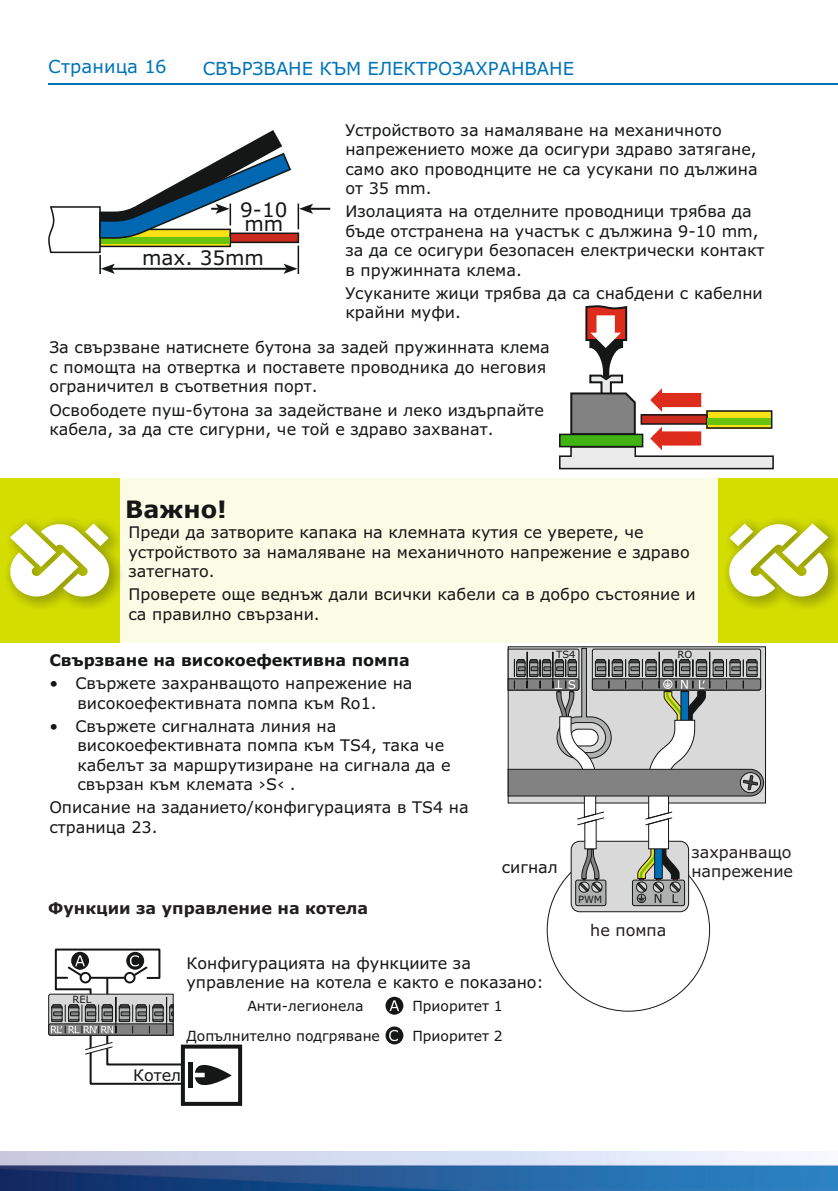
<style>
.page{position:relative;width:838px;height:1191px;background:#fff}
.page>*{position:absolute;margin:0;border:0;box-sizing:border-box;transform-origin:0 0}
.t1{font:700 24px "Verdana";color:#151616}
.t2{font:20px/14px "Verdana";color:#151616}
.t3{font:18px "Verdana";color:#0074b8}
.t4{font:16px/19.4px "Verdana";color:#151616}
.t5{font:700 16px "Verdana";color:#151616}
.t6{font:16px/19.2px "Verdana";color:#231f20}
.t7{font:700 16px "Verdana";color:#231f20}
.t8{font:14px "Verdana";color:#151616}
.t9{font:10px "Verdana";color:#151616}
</style>
<div class="page">
<hr style="left:48px;top:83px;width:790px;height:1px;background:#0074b8">
<img style="left:0;top:1151px;width:838px;height:39px">
<svg style="left:507px;top:642px;width:258px;height:294px"></svg>
<svg style="left:386px;top:996px;width:17px;height:18px"></svg>
<svg style="left:386px;top:1026px;width:17px;height:18px"></svg>
<div style="left:181px;top:1044px;width:61px;height:61px;border:4px solid #151616"></div>
<div style="left:188px;top:1061px;width:5px;height:26px;background:#151616"></div>
<svg style="left:195px;top:1064px;width:37px;height:22px"></svg>
<svg style="left:48px;top:948px;width:137px;height:137px"></svg>
<svg style="left:559px;top:305px;width:215px;height:165px"></svg>
<hr style="left:310px;top:208px;width:20px;height:2px;background:#151616">
<svg style="left:48px;top:130px;width:265px;height:144px"></svg>
<div style="left:116px;top:477px;width:606px;height:165px;background:#fbfce6"></div>
<div style="left:719px;top:477px;width:119px;height:165px;background:#d3dd00"></div>
<div style="left:0;top:477px;width:119px;height:165px;background:#d3dd00"></div>
<div style="left:723px;top:517px;width:115px;height:93px;background:#151616;opacity:.33"></div>
<svg style="left:727px;top:523px;width:104px;height:76px;background:#e3e6a4"></svg>
<div style="left:4px;top:517px;width:120px;height:93px;background:#151616;opacity:.33"></div>
<svg style="left:8px;top:523px;width:104px;height:76px;background:#e3e6a4"></svg>
<p class="t3" style="left:48px;top:59px;width:120px">Страница 16</p>
<p class="t3" style="left:203px;top:61px;width:373px">СВЪРЗВАНЕ КЪМ ЕЛЕКТРОЗАХРАНВАНЕ</p>
<p class="t4" style="left:345px;top:122px;width:414px">Устройството за намаляване на механичното напрежението може да осигури здраво затягане, само ако проводнците не са усукани по дължина от 35 mm.</p>
<p class="t4" style="left:345px;top:203px;width:421px">Изолацията на отделните проводници трябва да бъде отстранена на участък с дължина 9-10 mm, за да се осигури безопасен електрически контакт в пружинната клема.</p>
<p class="t4" style="left:345px;top:285px;width:419px">Усуканите жици трябва да са снабдени с кабелни крайни муфи.</p>
<p class="t4" style="left:49px;top:339px;width:502px">За свързване натиснете бутона за задей пружинната клема с помощта на отвертка и поставете проводника до неговия ограничител в съответния порт.</p>
<p class="t4" style="left:49px;top:401px;width:496px">Освободете пуш-бутона за задействане и леко издърпайте кабела, за да сте сигурни, че той е здраво захванат.</p>
<p class="t2" style="left:240px;top:204px;width:49px">9-10 mm</p>
<p class="t2" style="left:142px;top:252px;width:123px">max. 35mm</p>
<h1 class="t1" style="left:125px;top:499px;width:103px">Важно!</h1>
<p class="t4" style="left:128px;top:523px;width:563px">Преди да затворите капака на клемната кутия се уверете, че устройството за намаляване на механичното напрежение е здраво затегнато.</p>
<p class="t4" style="left:128px;top:586px;width:569px">Проверете още веднъж дали всички кабели са в добро състояние и са правилно свързани.</p>
<p class="t5" style="left:49px;top:653px;width:362px">Свързване на високоефективна помпа</p>
<p class="t4" style="left:49px;top:674px;width:365px;text-align:center">• Свържете захранващото напрежение на високоефективната помпа към Ro1.</p>
<p class="t4" style="left:77px;top:717px;width:375px;text-indent:-28px">• Свържете сигналната линия на високоефективната помпа към TS4, така че кабелът за маршрутизиране на сигнала да е свързан към клемата ›S‹ .</p>
<p class="t4" style="left:49px;top:798px;width:421px">Описание на заданието/конфигурацията в TS4 на страница 23.</p>
<p class="t9" style="left:556px;top:649px;width:21px">TS4</p>
<p class="t9" style="left:678px;top:650px;width:16px">RO</p>
<p class="t7" style="left:48px;top:901px;width:322px">Функции за управление на котела</p>
<p class="t4" style="left:502px;top:858px;width:58px">сигнал</p>
<p class="t9" style="left:73px;top:994px;width:20px">REL</p>
<p class="t4" style="left:186px;top:954px;width:359px">Конфигурацията на функциите за управление на котела е както е показано:</p>
<p class="t8" style="left:247px;top:999px;width:118px">Анти-легионела</p>
<p class="t8" style="left:412px;top:999px;width:92px">Приоритет 1</p>
<p class="t8" style="left:186px;top:1030px;width:195px">Допълнително подгряване</p>
<p class="t8" style="left:412px;top:1030px;width:92px">Приоритет 2</p>
<p class="t4" style="left:133px;top:1066px;width:50px">Котел</p>
<p class="t9" style="left:578px;top:894px;width:26px">PWM</p>
<p class="t6" style="left:590px;top:921px;width:78px">he помпа</p>
<p class="t6" style="left:691px;top:843px;width:103px">захранващо напрежение</p>
</div>
